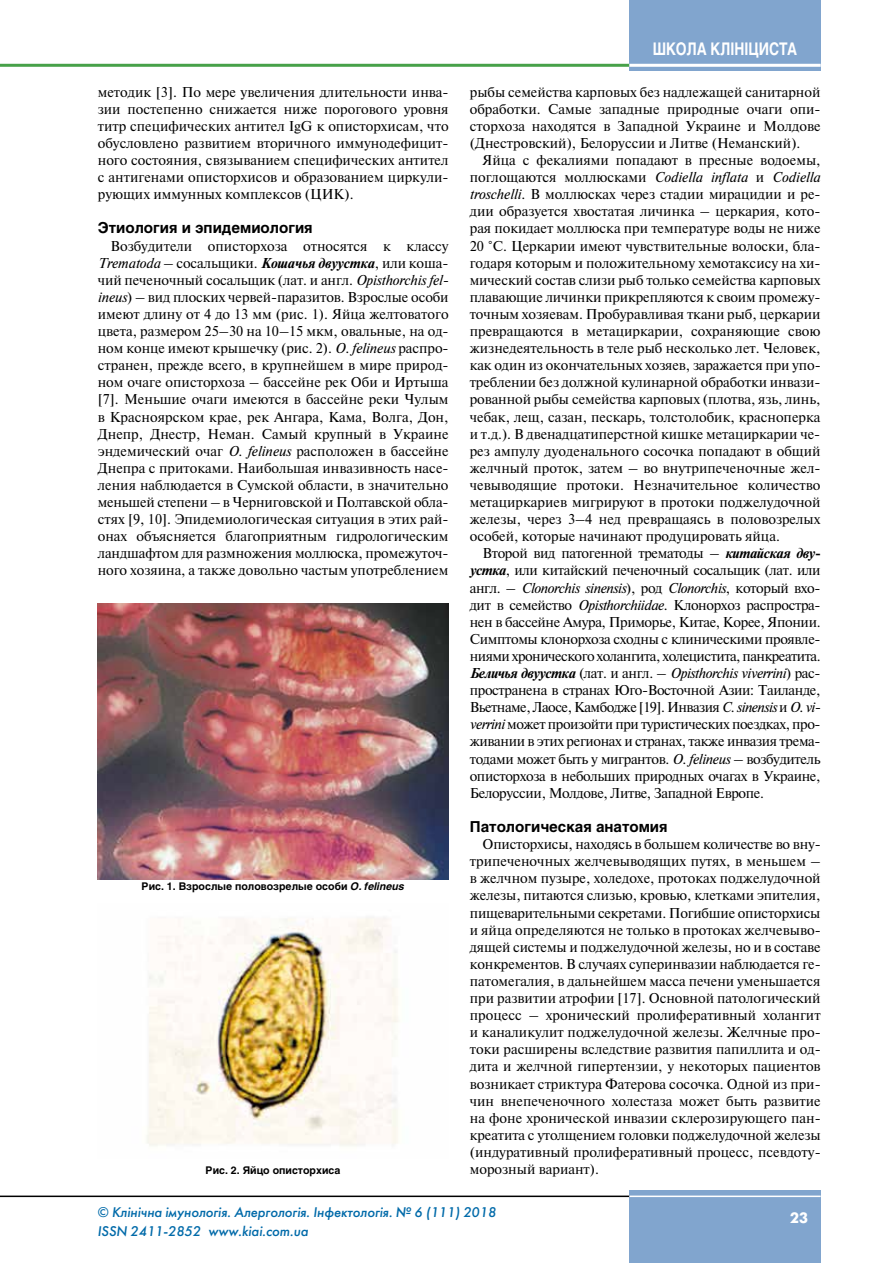
<style>
.page{position:relative;width:893px;height:1263px;background:#fff}
.page>*{position:absolute;margin:0;border:0;box-sizing:border-box;transform-origin:0 0}
.t1{font:700 17.25px "Helios";color:#fff;scale:.8 1}
.t2{font:700 15px "Helios";color:#000}
.t3{font:700 15px "Futuris C";color:#fff}
.t4{font:14.25px/17.1px "Newton C";color:#000;text-align:justify}
.t5{font:italic 13.95px "Futuris C";color:#006aa9}
.t6{font:700 10.5px "Helios";color:#000}
.s1{font-style:italic}
.s2{font-weight:700;font-style:italic}
</style>
<div class="page">
<div style="left:629px;top:1191px;width:192px;height:72px;background:#81a5ce"></div>
<hr style="left:0;top:1195px;width:629px;height:2px;background:#000">
<hr style="left:629px;top:1195px;width:192px;height:2px;background:#fff">
<div style="left:629px;top:0;width:192px;height:70px;background:#81a5ce"></div>
<hr style="left:0;top:64px;width:629px;height:3px;background:#47a149">
<hr style="left:629px;top:64px;width:192px;height:3px;background:#fff">
<img style="left:147px;top:917px;width:252px;height:229px">
<img style="left:98px;top:603px;width:350px;height:277px">
<p class="t4" style="left:98px;top:83px;width:352px">методик [3]. По мере увеличения длительности инва&shy;зии постепенно снижается ниже порогового уровня титр специфических антител IgG к описторхисам, что обусловлено развитием вторичного иммунодефицит&shy;ного состояния, связыванием специфических антител с антигенами описторхисов и образованием циркули&shy;рующих иммунных комплексов (ЦИК).</p>
<p class="t2" style="left:98px;top:219px;width:216px">Этиология и эпидемиология</p>
<p class="t4" style="left:98px;top:237px;width:352px;text-indent:13px">Возбудители описторхоза относятся к классу <span class="s1">Trematoda</span> – сосальщики. <span class="s2">Кошачья двуустка</span>, или коша&shy;чий печеночный сосальщик (лат. и англ. <span class="s1">Opisthorchis fel&shy;ineus</span>) – вид плоских червей-паразитов. Взрослые особи имеют длину от 4 до 13 мм (рис. 1). Яйца желтоватого цвета, размером 25–30 на 10–15 мкм, овальные, на од&shy;ном конце имеют крышечку (рис. 2). <span class="s1">O. felineus</span> распро&shy;странен, прежде всего, в крупнейшем в мире природ&shy;ном очаге описторхоза – бассейне рек Оби и Иртыша [7]. Меньшие очаги имеются в бассейне реки Чулым в Красноярском крае, рек Ангара, Кама, Волга, Дон, Днепр, Днестр, Неман. Самый крупный в Украине эндемический очаг <span class="s1">O. felineus</span> расположен в бассейне Днепра с притоками. Наибольшая инвазивность насе&shy;ления наблюдается в Сумской области, в значительно меньшей степени – в Черниговской и Полтавской обла&shy;стях [9, 10]. Эпидемиологическая ситуация в этих рай&shy;онах объясняется благоприятным гидрологическим ландшафтом для размножения моллюска, промежуточ&shy;ного хозяина, а также довольно частым употреблением</p>
<p class="t6" style="left:142px;top:880px;width:264px">Рис. 1. Взрослые половозрелые особи <span class="s1">O. felineus</span></p>
<p class="t1" style="left:653px;top:39px;width:182px">ШКОЛА КЛІНІЦИСТА</p>
<p class="t4" style="left:470px;top:83px;width:352px">рыбы семейства карповых без надлежащей санитарной обработки. Самые западные природные очаги опи&shy;сторхоза находятся в Западной Украине и Молдове (Днестровский), Белоруссии и Литве (Неманский).</p>
<p class="t4" style="left:470px;top:152px;width:352px;text-indent:13px">Яйца с фекалиями попадают в пресные водоемы, поглощаются моллюсками <span class="s1">Codiella inflata</span> и <span class="s1">Codiella troschelli</span>. В моллюсках через стадии мирацидии и ре&shy;дии образуется хвостатая личинка – церкария, кото&shy;рая покидает моллюска при температуре воды не ниже 20 °C. Церкарии имеют чувствительные волоски, бла&shy;годаря которым и положительному хемотаксису на хи&shy;мический состав слизи рыб только семейства карповых плавающие личинки прикрепляются к своим промежу&shy;точным хозяевам. Пробуравливая ткани рыб, церкарии превращаются в метациркарии, сохраняющие свою жизнедеятельность в теле рыб несколько лет. Человек, как один из окончательных хозяев, заражается при упо&shy;треблении без должной кулинарной обработки инвази&shy;рованной рыбы семейства карповых (плотва, язь, линь, чебак, лещ, сазан, пескарь, толстолобик, красноперка и т.д.). В двенадцатиперстной кишке метациркарии че&shy;рез ампулу дуоденального сосочка попадают в общий желчный проток, затем – во внутрипеченочные жел&shy;чевыводящие протоки. Незначительное количество метациркариев мигрируют в протоки поджелудочной железы, через 3–4 нед превращаясь в половозрелых особей, которые начинают продуцировать яйца.</p>
<p class="t4" style="left:470px;top:545px;width:352px;text-indent:13px">Второй вид патогенной трематоды – <span class="s2">китайская дву&shy;устка</span>, или китайский печеночный сосальщик (лат. или англ. – <span class="s1">Clonorchis sinensis</span>), род <span class="s1">Clonorchis</span>, который вхо&shy;дит в семейство <span class="s1">Opisthorchiidae</span>. Клонорхоз распростра&shy;нен в бассейне Амура, Приморье, Китае, Корее, Японии.<br>Симптомы клонорхоза сходны с клиническими проявле&shy;ниями хронического холангита, холецистита, панкреатита.<br><span class="s2">Беличья двуустка</span> (лат. и англ. – <span class="s1">Opisthorchis viverrini</span>) рас&shy;пространена в странах Юго-Восточной Азии: Таиланде, Вьетнаме, Лаосе, Камбодже [19]. Инвазия <span class="s1">C. sinensis</span> и <span class="s1">O. vi&shy;verrini</span> может произойти при туристических поездках, про&shy;живании в этих регионах и странах, также инвазия трема&shy;тодами может быть у мигрантов. <span class="s1">O. felineus</span> – возбудитель описторхоза в небольших природных очагах в Украине, Белоруссии, Молдове, Литве, Западной Европе.</p>
<p class="t2" style="left:470px;top:818px;width:199px">Патологическая анатомия</p>
<p class="t4" style="left:470px;top:836px;width:352px;text-indent:13px">Описторхисы, находясь в большем количестве во вну&shy;трипеченочных желчевыводящих путях, в меньшем – в желчном пузыре, холедохе, протоках поджелудочной железы, питаются слизью, кровью, клетками эпителия, пищеварительными секретами. Погибшие описторхисы и яйца определяются не только в протоках желчевыво&shy;дящей системы и поджелудочной железы, но и в составе конкрементов. В случаях суперинвазии наблюдается ге&shy;патомегалия, в дальнейшем масса печени уменьшается при развитии атрофии [17]. Основной патологический процесс – хронический пролиферативный холангит и каналикулит поджелудочной железы. Желчные про&shy;токи расширены вследствие развития папиллита и од&shy;дита и желчной гипертензии, у некоторых пациентов возникает стриктура Фатерова сосочка. Одной из при&shy;чин внепеченочного холестаза может быть развитие на фоне хронической инвазии склерозирующего пан&shy;креатита с утолщением головки поджелудочной железы (индуративный пролиферативный процесс, псевдоту-</p>
<p class="t6" style="left:206px;top:1164px;width:136px">Рис. 2. Яйцо описторхиса</p>
<p class="t4" style="left:470px;top:1161px;width:131px">морозный вариант).</p>
<p class="t5" style="left:98px;top:1204px;width:400px">© Клінічна імунологія. Алергологія. Інфектологія. № 6 (111) 2018</p>
<p class="t3" style="left:790px;top:1209px;width:19px">23</p>
<p class="t5" style="left:98px;top:1223px;width:212px">ISSN 2411-2852 www.kiai.com.ua</p>
</div>
